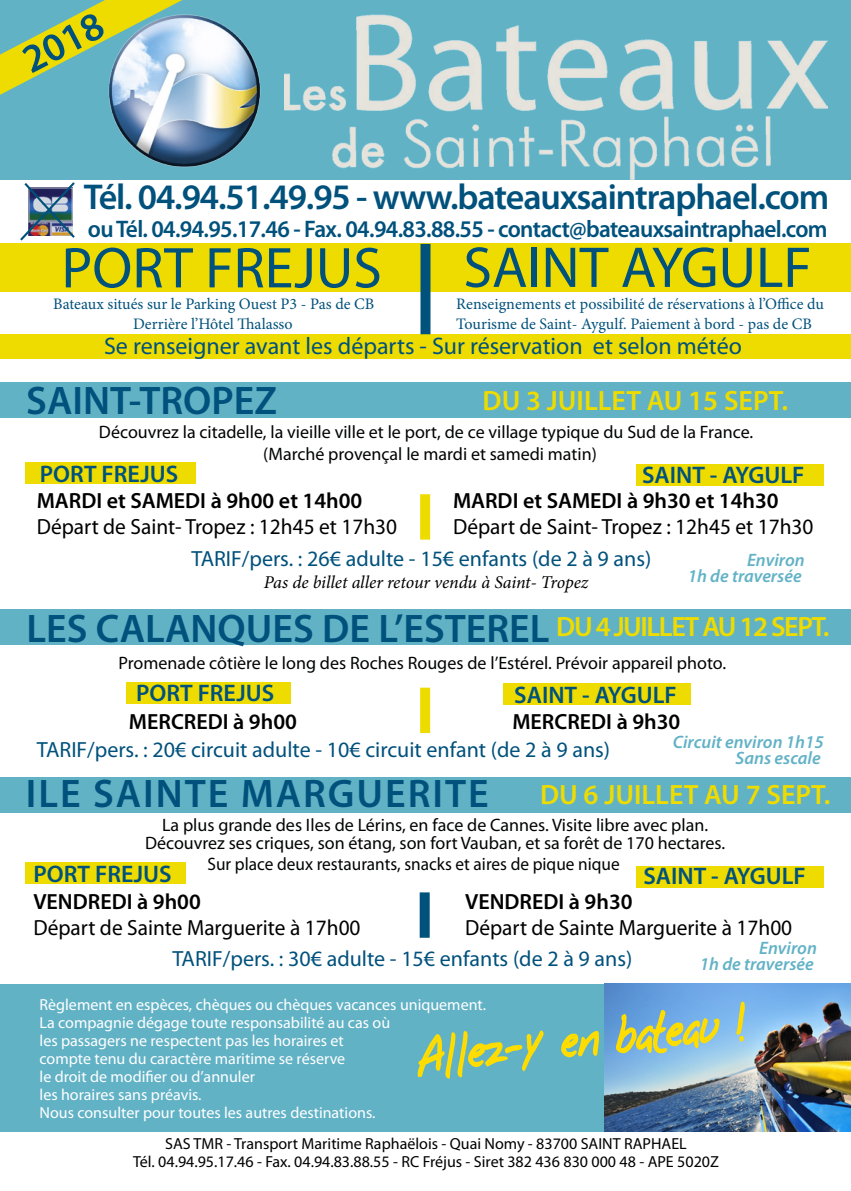
<style>
.page{position:relative;width:851px;height:1191px;background:#fff}
.page>*{position:absolute;margin:0;border:0;box-sizing:border-box;transform-origin:0 0}
.t1{font:58px "Myriad Pro";color:#00517c}
.t2{font:44px "Notepad";color:#fd0;scale:.8 1}
.t3{font:600 40px "Myriad Pro";color:#00517c}
.t4{font:600 40px "Myriad Pro";letter-spacing:.05em;color:#00517c}
.t5{font:600 36px "Myriad Pro";letter-spacing:-.03em;color:#00517c}
.t6{font:600 28px "Myriad Pro";color:#eedc00}
.t7{font:600 28px "Myriad Pro";letter-spacing:-.05em;color:#eedc00}
.t8{font:600 24px "Myriad Pro";letter-spacing:-.02em;color:#00517c}
.t9{font:600 24px "Myriad Pro";color:#00517c}
.t10{font:24px "Myriad Pro";color:#00517c}
.t11{font:22px/26.4px "Myriad Pro";color:#000}
.t12{font:22px/28px "Myriad Pro";color:#00517c}
.t13{font:600 22px "Myriad Pro";color:#000}
.t14{font:18px/21.6px "Myriad Pro";color:#020403;text-align:center}
.t15{font:italic 600 18px/16px "Myriad Pro";color:#62b2c6;text-align:right}
.t16{font:18px "Myriad Pro";color:#020403;scale:.96 1}
.t17{font:italic 18px "Minion Pro";letter-spacing:-.005em;color:#000}
.t18{font:16px/18px "Myriad Pro";color:#fff}
.t19{font:16px/19.2px "Minion Pro";color:#00517c;text-align:center}
.t20{font:16px/18px "Myriad Pro";color:#000;text-align:center}
.s1{font-weight:600}
.s2{font-weight:600;color:#000}
</style>
<div class="page">
<div style="left:0;top:334px;width:850px;height:25px;background:#eedc00"></div>
<div style="left:25px;top:862px;width:161px;height:22px;background:#eedc00"></div>
<div style="left:635px;top:866px;width:188px;height:21px;background:#eedc00"></div>
<div style="left:635px;top:464px;width:188px;height:21px;background:#eedc00"></div>
<div style="left:503px;top:683px;width:187px;height:21px;background:#eedc00"></div>
<div style="left:26px;top:462px;width:170px;height:21px;background:#eedc00"></div>
<div style="left:126px;top:682px;width:164px;height:21px;background:#eedc00"></div>
<div style="left:0;top:0;width:850px;height:180px;background:#62b2c6"></div>
<img style="left:108px;top:14px;width:153px;height:154px">
<div style="left:0;top:243px;width:850px;height:49px;background:#eedc00"></div>
<div style="left:420px;top:244px;width:10px;height:90px;background:#00517c"></div>
<div style="left:0;top:382px;width:850px;height:36px;background:#62b2c6"></div>
<div style="left:420px;top:494px;width:10px;height:45px;background:#eedc00"></div>
<div style="left:0;top:609px;width:850px;height:35px;background:#62b2c6"></div>
<div style="left:420px;top:687px;width:10px;height:46px;background:#eedc00"></div>
<div style="left:0;top:777px;width:850px;height:35px;background:#62b2c6"></div>
<div style="left:419px;top:892px;width:10px;height:45px;background:#00517c"></div>
<div style="left:0;top:983px;width:605px;height:148px;background:#62b2c6"></div>
<img style="left:604px;top:983px;width:246px;height:148px">
<svg style="left:416px;top:1030px;width:128px;height:102px"></svg>
<svg style="left:561px;top:1031px;width:38px;height:27px"></svg>
<svg style="left:614px;top:983px;width:106px;height:100px"></svg>
<svg style="left:735px;top:1000px;width:10px;height:42px"></svg>
<img style="left:284px;top:14px;width:543px;height:165px">
<img style="left:20px;top:182px;width:55px;height:59px">
<svg style="left:0;top:0;width:182px;height:95px"></svg>
<p class="t3" style="left:13px;top:40px;width:87px;rotate:-28deg">2018</p>
<p class="t5" style="left:84px;top:174px;width:747px">Tél. 04.94.51.49.95 - www.bateauxsaintraphael.com</p>
<p class="t8" style="left:88px;top:214px;width:741px">ou Tél. 04.94.95.17.46 - Fax. 04.94.83.88.55 - contact@bateauxsaintraphael.com</p>
<p class="t1" style="left:61px;top:232px;width:322px">PORT FREJUS</p>
<p class="t1" style="left:463px;top:232px;width:350px">SAINT AYGULF</p>
<p class="t19" style="left:53px;top:295px;width:322px">Bateaux situés sur le Parking Ouest P3 - Pas de CB<br>Derrière l’Hôtel Thalasso</p>
<p class="t19" style="left:456px;top:295px;width:369px;text-align:left">Renseignements et possibilité de réservations à l’Office du<br>Tourisme de Saint- Aygulf. Paiement à bord - pas de CB</p>
<p class="t10" style="left:104px;top:331px;width:639px">Se renseigner avant les départs - Sur réservation et selon météo</p>
<p class="t3" style="left:26px;top:375px;width:252px">SAINT-TROPEZ</p>
<p class="t14" style="left:99px;top:421px;width:655px">Découvrez la citadelle, la vieille ville et le port, de ce village typique du Sud de la France. (Marché provençal le mardi et samedi matin)</p>
<p class="t9" style="left:40px;top:458px;width:140px">PORT FREJUS</p>
<p class="t11" style="left:37px;top:487px;width:362px"><span class="s1">MARDI et SAMEDI à 9h00 et 14h00<br></span>Départ de Saint- Tropez : 12h45 et 17h30</p>
<p class="t6" style="left:482px;top:383px;width:307px">DU 3 JUILLET AU 15 SEPT.</p>
<p class="t9" style="left:642px;top:460px;width:164px">SAINT - AYGULF</p>
<p class="t11" style="left:453px;top:487px;width:362px"><span class="s1">MARDI et SAMEDI à 9h30 et 14h30<br></span>Départ de Saint- Tropez : 12h45 et 17h30</p>
<p class="t12" style="left:191px;top:544px;width:461px">TARIF/pers. : 26€ adulte - 15€ enfants (de 2 à 9 ans)</p>
<p class="t17" style="left:264px;top:570px;width:326px">Pas de billet aller retour vendu à Saint- Tropez</p>
<p class="t3" style="left:26px;top:603px;width:524px">LES CALANQUES DE L’ESTEREL</p>
<p class="t15" style="left:687px;top:551px;width:119px">Environ<br>1h de traversée</p>
<p class="t7" style="left:556px;top:608px;width:275px">DU 4 JUILLET AU 12 SEPT.</p>
<p class="t14" style="left:118px;top:652px;width:609px">Promenade côtière le long des Roches Rouges de l’Estérel. Prévoir appareil photo.</p>
<p class="t9" style="left:136px;top:678px;width:140px">PORT FREJUS</p>
<p class="t13" style="left:129px;top:708px;width:169px">MERCREDI à 9h00</p>
<p class="t9" style="left:514px;top:679px;width:164px">SAINT - AYGULF</p>
<p class="t12" style="left:37px;top:707px;width:645px;text-indent:475px"><span class="s2">MERCREDI à 9h30<br></span>TARIF/pers. : 20€ circuit adulte - 10€ circuit enfant (de 2 à 9 ans)</p>
<p class="t4" style="left:26px;top:768px;width:464px">ILE SAINTE MARGUERITE</p>
<p class="t14" style="left:145px;top:815px;width:581px;line-height:18px">La plus grande des Iles de Lérins, en face de Cannes. Visite libre avec plan.<br>Découvrez ses criques, son étang, son fort Vauban, et sa forêt de 170 hectares.</p>
<p class="t9" style="left:33px;top:858px;width:140px">PORT FREJUS</p>
<p class="t9" style="left:643px;top:860px;width:164px">SAINT - AYGULF</p>
<p class="t15" style="left:672px;top:733px;width:152px">Circuit environ 1h15<br>Sans escale</p>
<p class="t6" style="left:540px;top:776px;width:292px">DU 6 JUILLET AU 7 SEPT.</p>
<p class="t16" style="left:207px;top:853px;width:431px">Sur place deux restaurants, snacks et aires de pique nique</p>
<p class="t11" style="left:33px;top:888px;width:328px"><span class="s1">VENDREDI à 9h00<br></span>Départ de Sainte Marguerite à 17h00</p>
<p class="t11" style="left:465px;top:888px;width:328px"><span class="s1">VENDREDI à 9h30<br></span>Départ de Sainte Marguerite à 17h00</p>
<p class="t12" style="left:172px;top:943px;width:461px">TARIF/pers. : 30€ adulte - 15€ enfants (de 2 à 9 ans)</p>
<p class="t15" style="left:699px;top:939px;width:119px">Environ<br>1h de traversée</p>
<p class="t18" style="left:40px;top:995px;width:448px">Règlement en espèces, chèques ou chèques vacances uniquement.<br>La compagnie dégage toute responsabilité au cas où<br>les passagers ne respectent pas les horaires et<br>compte tenu du caractère maritime se réserve<br>le droit de modifier ou d’annuler<br>les horaires sans préavis.<br>Nous consulter pour toutes les autres destinations.</p>
<p class="t20" style="left:133px;top:1134px;width:587px">SAS TMR - Transport Maritime Raphaëlois - Quai Nomy - 83700 SAINT RAPHAEL<br>Tél. 04.94.95.17.46 - Fax. 04.94.83.88.55 - RC Fréjus - Siret 382 436 830 000 48 - APE 5020Z</p>
<p class="t2" style="left:414px;top:1037px;width:416px;rotate:-6deg">Allez-y en bateau !</p>
</div>
